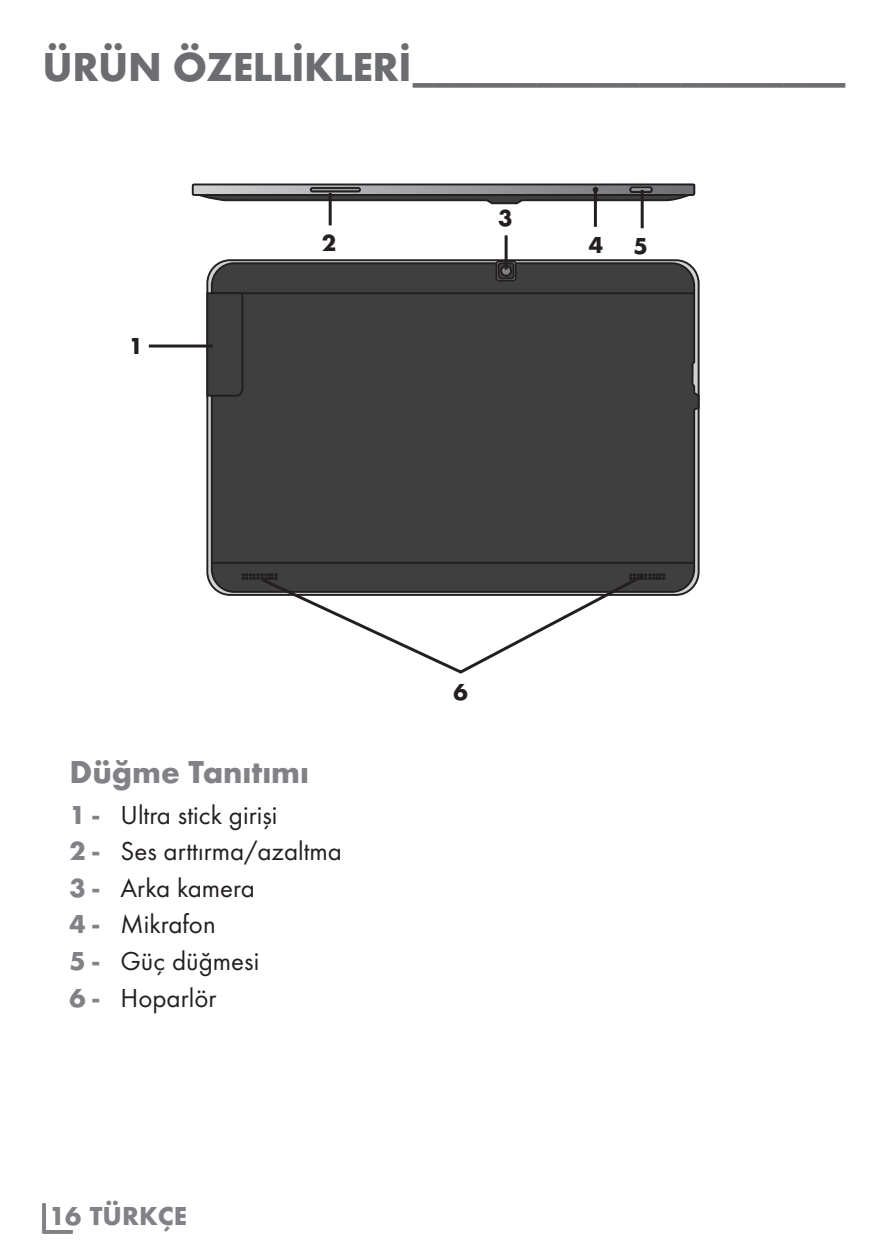
<style>
.page{position:relative;width:893px;height:1259px;background:#fff}
.page>*{position:absolute;margin:0;border:0;box-sizing:border-box;transform-origin:0 0}
.t1{font:700 42px "Futura TOT";letter-spacing:-.01em;color:#6c6d70}
.t2{font:700 33px "Futura TOT";color:#808285}
.t3{font:27px/36.6px "Futura TOT Boo";color:#231f20}
.t4{font:700 27px "Futura TOT";color:#808285}
.t5{font:700 24px "Futura TOT";color:#231f20}
.s1{font-family:"Futura TOT";font-weight:700;color:#808285}
</style>
<div class="page">
<div style="left:43px;top:1201px;width:31px;height:32px;border:3px solid #808285"></div>
<svg style="left:191px;top:183px;width:505px;height:22px;background:#807f81"></svg>
<div style="left:210px;top:261px;width:490px;height:333px;background:#3f3f40"></div>
<div style="left:496px;top:260px;width:21px;height:21px;border:2px solid #231f20;border-radius:3px"></div>
<div style="left:498px;top:263px;width:16px;height:15px;background:#3f3f40;border-radius:2px"></div>
<div style="left:497px;top:262px;width:18px;height:17px;border:2px solid #231f20;border-radius:2px"></div>
<svg style="left:501px;top:266px;width:10px;height:10px"></svg>
<div style="left:500px;top:265px;width:12px;height:12px;border:2px solid #231f20;border-radius:50%"></div>
<hr style="left:212px;top:292px;width:482px;height:2px;background:#231f20">
<svg style="left:205px;top:291px;width:39px;height:106px;background:#404041"></svg>
<hr style="left:212px;top:562px;width:482px;height:2px;background:#231f20">
<hr style="left:149px;top:344px;width:64px;height:3px;background:#231f20">
<hr style="left:505px;top:235px;width:3px;height:35px;background:#231f20">
<hr style="left:329px;top:193px;width:3px;height:32px;background:#231f20">
<hr style="left:594px;top:190px;width:3px;height:37px;background:#231f20">
<hr style="left:641px;top:190px;width:3px;height:38px;background:#231f20">
<svg style="left:241px;top:571px;width:424px;height:103px"></svg>
<h1 class="t1" style="left:43px;top:41px;width:805px">ÜRÜN ÖZELLİKLERİ_____________________</h1>
<p class="t5" style="left:129px;top:331px;width:16px">1</p>
<p class="t5" style="left:322px;top:228px;width:16px">2</p>
<p class="t5" style="left:498px;top:203px;width:16px">3</p>
<p class="t5" style="left:589px;top:230px;width:16px">4</p>
<p class="t5" style="left:634px;top:231px;width:16px">5</p>
<p class="t2" style="left:69px;top:751px;width:241px">Düğme Tanıtımı</p>
<p class="t3" style="left:69px;top:796px;width:274px"><span class="s1">1 -</span> Ultra stick girişi<br><span class="s1">2 -</span> Ses arttırma/azaltma<br><span class="s1">3 -</span> Arka kamera<br><span class="s1">4 -</span> Mikrafon<br><span class="s1">5 -</span> Güç düğmesi<br><span class="s1">6 -</span> Hoparlör</p>
<p class="t4" style="left:49px;top:1199px;width:140px">16 TÜRKÇE</p>
<p class="t5" style="left:454px;top:676px;width:16px">6</p>
</div>
